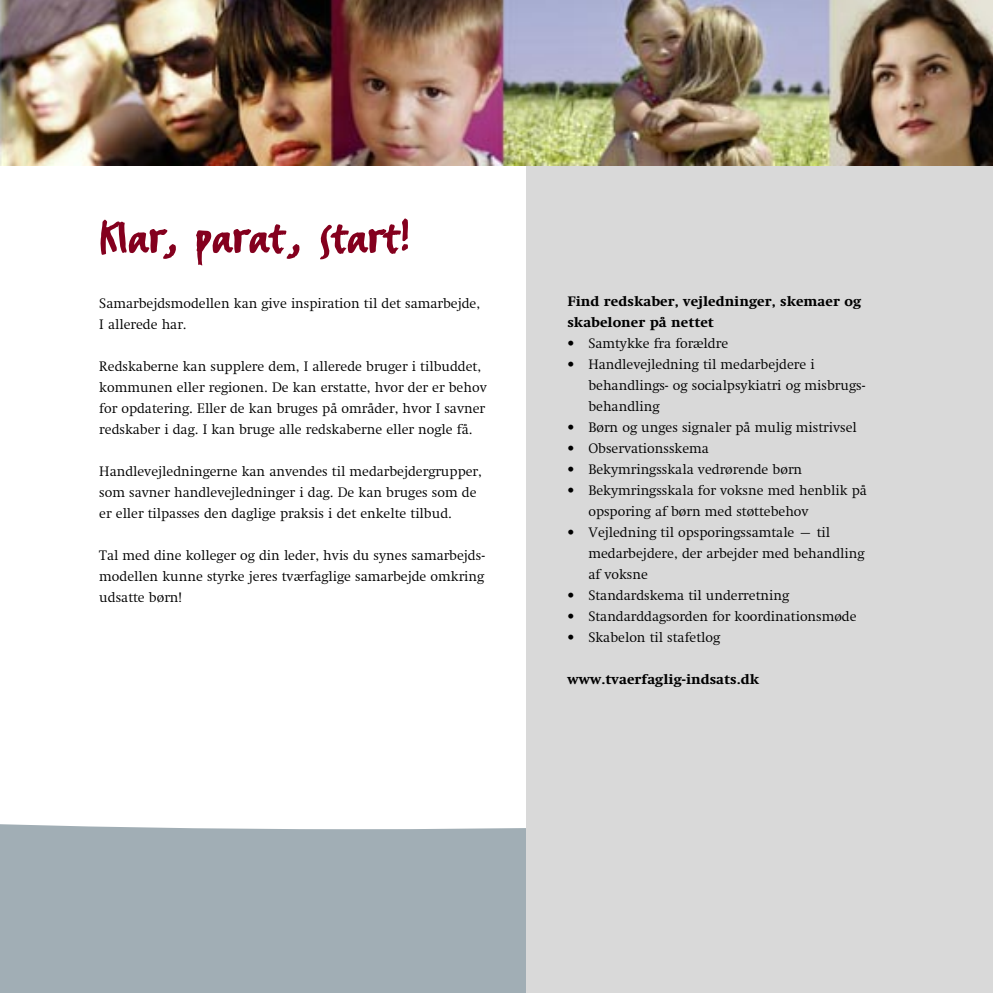
<style>
.page{position:relative;width:993px;height:993px;background:#fff}
.page>*{position:absolute;margin:0;border:0;box-sizing:border-box;transform-origin:0 0}
.t1{font:56px "Erikrighthand";color:#84001e}
.t2{font:300 14px/21px "Swift Com";color:#000}
.t3{font:800 14px/21px "Swift Com";color:#000}
</style>
<div class="page">
<div style="left:0;top:824px;width:526px;height:168px;background:#a1aeb5"></div>
<div style="left:526px;top:0;width:466px;height:992px;background:#d9d9d9"></div>
<img style="left:0;top:0;width:992px;height:165px">
<h1 class="t1" style="left:99px;top:201px;width:312px">Klar, parat, start!</h1>
<p class="t2" style="left:99px;top:294px;width:382px">Samarbejdsmodellen kan give inspiration til det samarbejde,<br>I allerede har.</p>
<p class="t2" style="left:99px;top:357px;width:389px">Redskaberne kan supplere dem, I allerede bruger i tilbuddet, kommunen eller regionen. De kan erstatte, hvor der er behov for opdatering. Eller de kan bruges på områder, hvor I savner redskaber i dag. I kan bruge alle redskaberne eller nogle få.</p>
<p class="t2" style="left:99px;top:462px;width:384px">Handlevejledningerne kan anvendes til medarbejdergrupper, som savner handlevejledninger i dag. De kan bruges som de er eller tilpasses den daglige praksis i det enkelte tilbud.</p>
<p class="t2" style="left:99px;top:546px;width:387px;text-align:justify">Tal med dine kolleger og din leder, hvis du synes samarbejds&shy;modellen kunne styrke jeres tværfaglige samarbejde omkring udsatte børn!</p>
<p class="t3" style="left:567px;top:292px;width:295px">Find redskaber, vejledninger, skemaer og skabeloner på nettet</p>
<p class="t2" style="left:567px;top:334px;width:162px">• Samtykke fra forældre</p>
<p class="t2" style="left:588px;top:355px;width:278px;text-indent:-21px">• Handlevejledning til medarbejdere i behandlings- og socialpsykiatri og misbrugs&shy;behandling</p>
<p class="t2" style="left:567px;top:418px;width:291px">• Børn og unges signaler på mulig mistrivsel</p>
<p class="t2" style="left:567px;top:439px;width:143px">• Observationsskema</p>
<p class="t2" style="left:567px;top:460px;width:236px">• Bekymringsskala vedrørende børn</p>
<p class="t2" style="left:588px;top:481px;width:280px;text-indent:-21px">• Bekymringsskala for voksne med henblik på opsporing af børn med støttebehov</p>
<p class="t2" style="left:588px;top:523px;width:277px;text-indent:-21px">• Vejledning til opsporingssamtale – til medarbejdere, der arbejder med behandling af voksne</p>
<p class="t2" style="left:567px;top:586px;width:223px">• Standardskema til underretning</p>
<p class="t2" style="left:567px;top:607px;width:290px">• Standarddagsorden for koordinationsmøde</p>
<p class="t2" style="left:567px;top:628px;width:154px">• Skabelon til stafetlog</p>
<p class="t3" style="left:567px;top:670px;width:193px">www.tvaerfaglig-indsats.dk</p>
</div>
